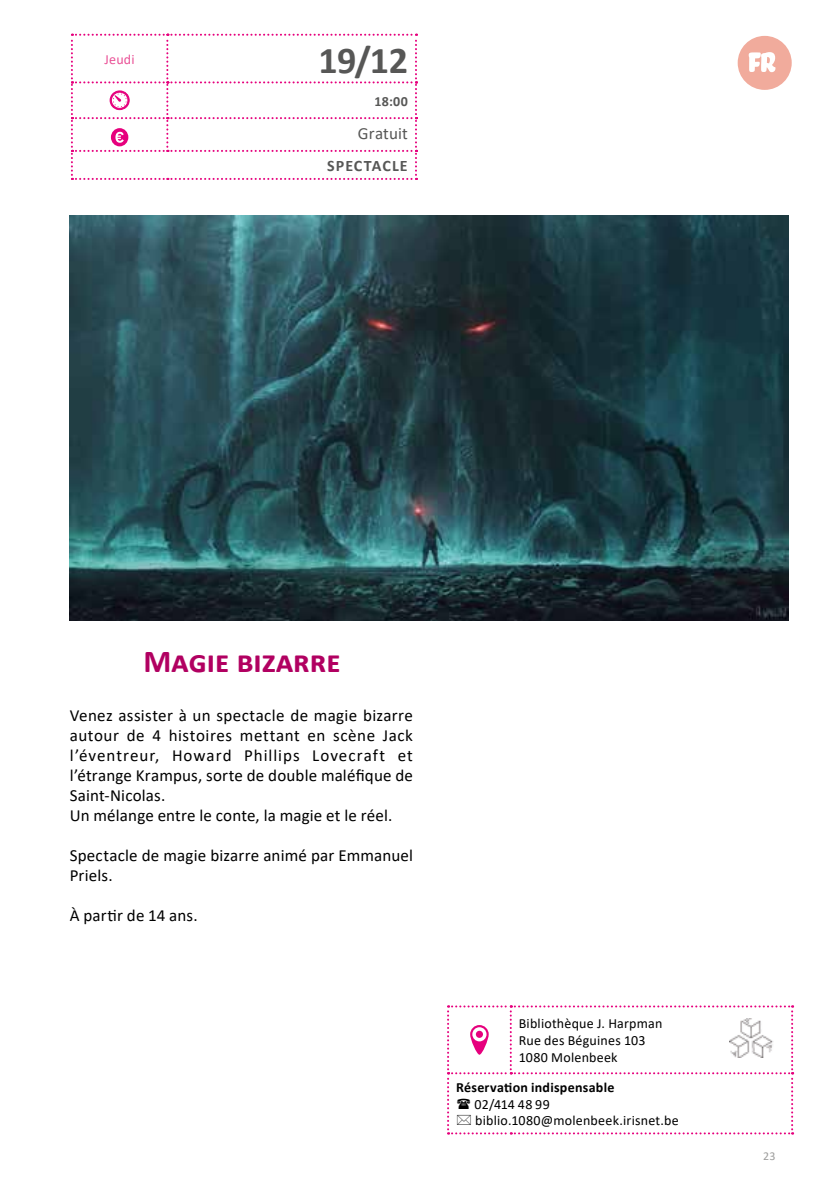
<style>
.page{position:relative;width:834px;height:1191px;background:#fff}
.page>*{position:absolute;margin:0;border:0;box-sizing:border-box;transform-origin:0 0}
.t1{font:700 38px "Calibri";color:#575756}
.t2{font:700 32px "Calibri";color:#b10061}
.t3{font:17px/20px "Calibri";letter-spacing:.015em;color:#000}
.t4{font:17px "Calibri";letter-spacing:.005em;color:#575756}
.t5{font:700 16px "Calibri";letter-spacing:.06em;color:#575756}
.t6{font:14px/16.8px "Calibri";letter-spacing:.015em;color:#000}
.t7{font:700 14px "Calibri";letter-spacing:.02em;color:#000}
.t8{font:14px "Calibri";letter-spacing:.015em;color:#ea5297}
.t9{font:700 14px "Calibri";color:#575756}
.t10{font:12px "Calibri";color:#9d9d9c}
</style>
<div class="page">
<svg style="left:71px;top:34px;width:346px;height:146px"></svg>
<div style="left:737px;top:36px;width:54px;height:54px;background:#f1ab9c;border-radius:50%"></div>
<svg style="left:748px;top:52px;width:27px;height:20px"></svg>
<img style="left:70px;top:216px;width:718px;height:404px">
<svg style="left:447px;top:1005px;width:346px;height:129px"></svg>
<p class="t8" style="left:104px;top:49px;width:32px">Jeudi</p>
<h1 class="t1" style="left:318px;top:33px;width:91px">19/12</h1>
<p class="t9" style="left:374px;top:91px;width:35px">18:00</p>
<p class="t4" style="left:358px;top:121px;width:51px">Gratuit</p>
<p class="t5" style="left:327px;top:154px;width:82px">SPECTACLE</p>
<h2 class="t2" style="left:143px;top:639px;width:199px">Magie bizarre</h2>
<p class="t3" style="left:70px;top:705px;width:345px">Venez assister à un spectacle de magie bizarre autour de 4 histoires mettant en scène Jack l’éventreur, Howard Phillips Lovecraft et l’étrange Krampus, sorte de double maléfique de Saint-Nicolas.<br>Un mélange entre le conte, la magie et le réel.</p>
<p class="t3" style="left:70px;top:845px;width:344px">Spectacle de magie bizarre animé par Emmanuel<br>Priels.</p>
<p class="t3" style="left:70px;top:904px;width:129px">À partir de 14 ans.</p>
<p class="t6" style="left:518px;top:1015px;width:145px">Bibliothèque J. Harpman<br>Rue des Béguines 103<br>1080 Molenbeek</p>
<p class="t7" style="left:456px;top:1077px;width:160px">Réservation indispensable</p>
<p class="t6" style="left:474px;top:1095px;width:206px">02/414 48 99 biblio.1080@molenbeek.irisnet.be</p>
<p class="t10" style="left:763px;top:1148px;width:14px">23</p>
</div>
